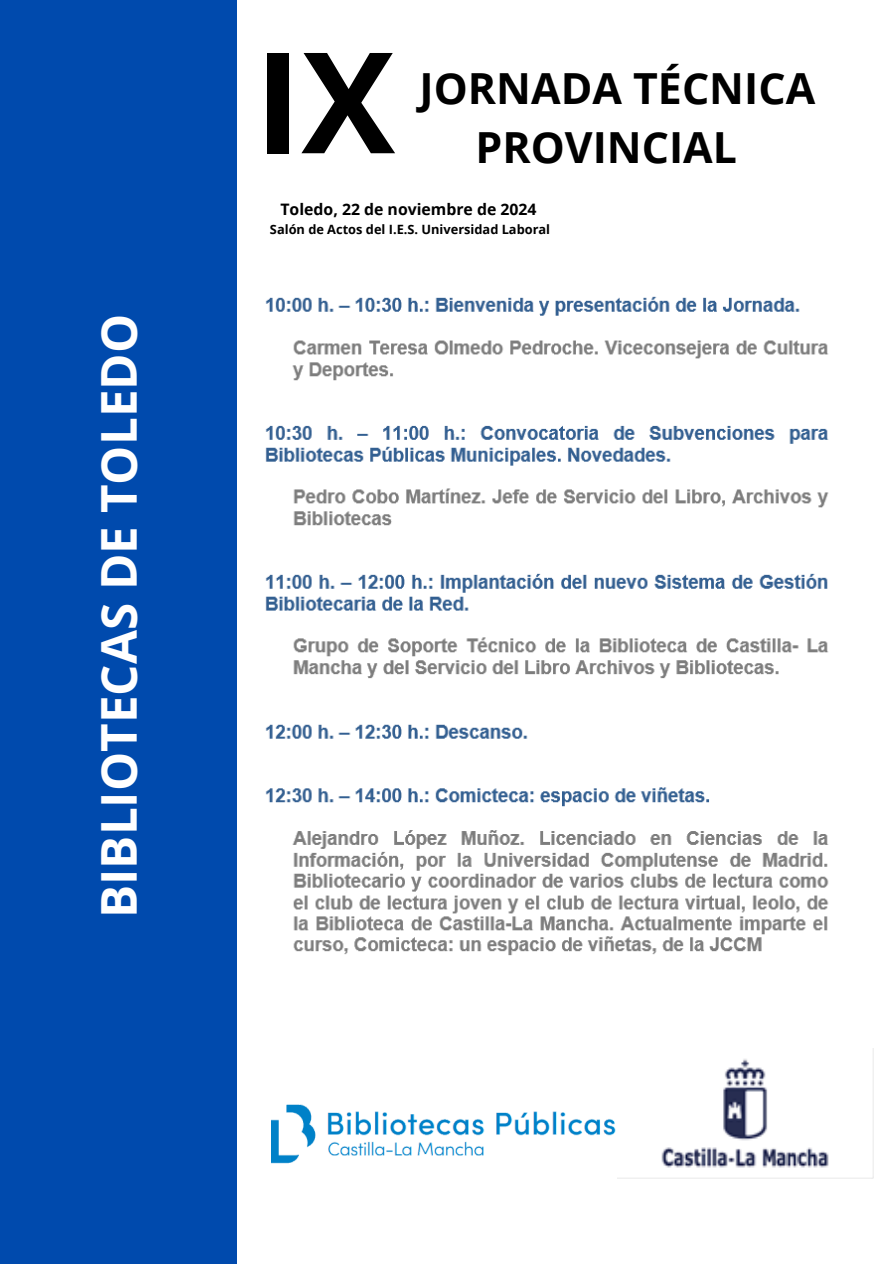
<style>
.page{position:relative;width:894px;height:1264px;background:#fff}
.page>*{position:absolute;margin:0;border:0;box-sizing:border-box;transform-origin:0 0}
.t1{font:700 140.4px "Open Sans";color:#000}
.t2{font:700 49.35px "Open Sans";color:#fff}
.t3{font:700 42.9px/59.7px "Open Sans";color:#000;text-align:center}
.t4{font:700 15.75px "Open Sans";color:#000}
.t5{font:700 12.75px "Open Sans";color:#000}
</style>
<div class="page">
<div style="left:0;top:0;width:236px;height:1263px;background:#004aad"></div>
<img style="left:271px;top:1104px;width:345px;height:60px">
<img style="left:661px;top:1059px;width:212px;height:119px">
<img style="left:265px;top:296px;width:564px;height:660px">
<p class="t2" style="left:84px;top:918px;width:605px;rotate:-90deg">BIBLIOTECAS DE TOLEDO</p>
<p class="t1" style="left:255px;top:3px;width:141px">IX</p>
<p class="t3" style="left:419px;top:57px;width:397px">JORNADA TÉCNICA<br>PROVINCIAL</p>
<p class="t4" style="left:280px;top:198px;width:257px">Toledo, 22 de noviembre de 2024</p>
<p class="t5" style="left:270px;top:220px;width:282px">Salón de Actos del I.E.S. Universidad Laboral</p>
</div>
